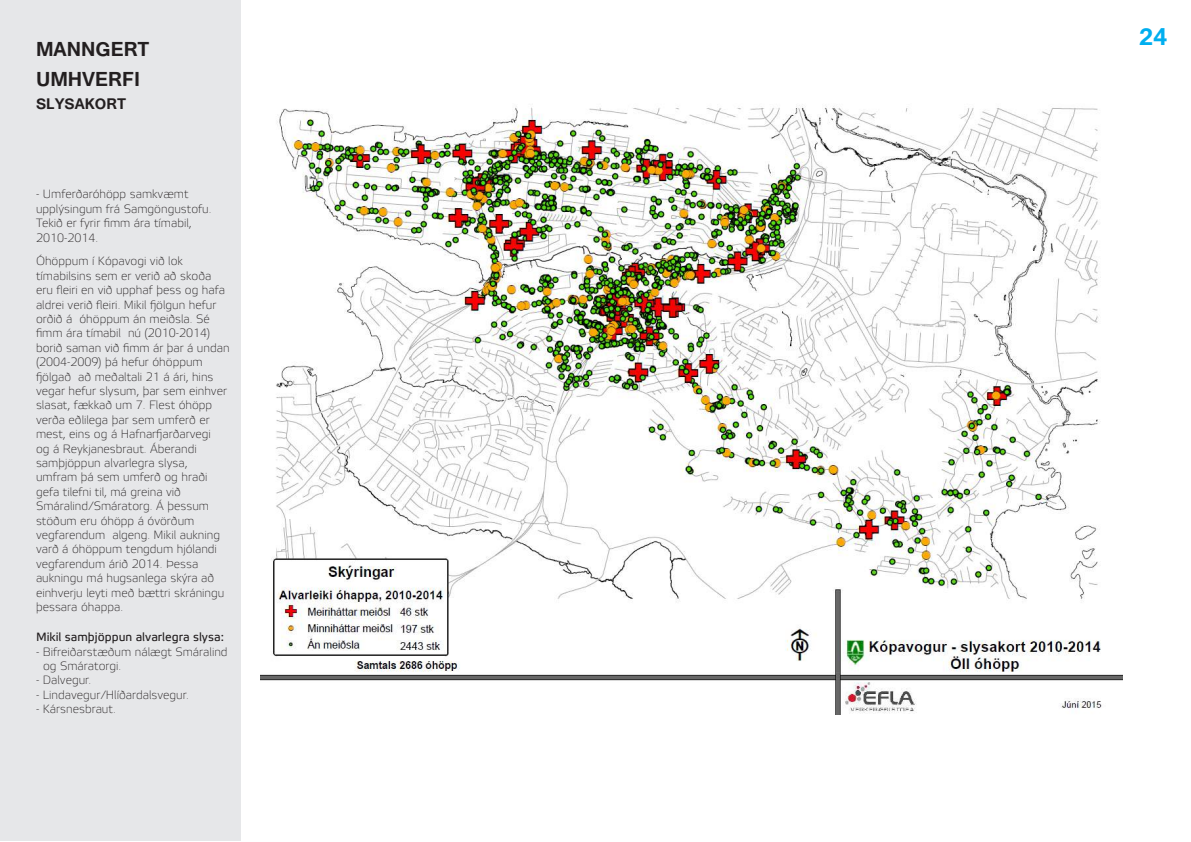
<style>
.page{position:relative;width:1191px;height:842px;background:#fff}
.page>*{position:absolute;margin:0;border:0;box-sizing:border-box;transform-origin:0 0}
.t1{font:700 30px "Tunga";color:#00aeef}
.t2{font:700 25px/30px "Tunga";color:#231f20}
.t3{font:700 19px "Tunga";color:#231f20}
.t4{font:100 12px/14.4px "Etelka";color:#231f20}
.t5{font:12px "Etelka Text";color:#231f20}
</style>
<div class="page">
<div style="left:0;top:0;width:240px;height:841px;background:#e6e7e9"></div>
<img style="left:261px;top:106px;width:861px;height:608px">
<h2 class="t2" style="left:36px;top:33px;width:115px">MANNGERT<br>UMHVERFI</h2>
<h3 class="t3" style="left:36px;top:91px;width:92px">SLYSAKORT</h3>
<p class="t4" style="left:36px;top:188px;width:177px">- Umferðaróhöpp samkvæmt upplýsingum frá Samgöngustofu.<br>Tekið er fyrir fimm ára tímabil,<br>2010-2014.</p>
<p class="t4" style="left:36px;top:255px;width:195px">Óhöppum í Kópavogi við lok tímabilsins sem er verið að skoða eru fleiri en við upphaf þess og hafa aldrei verið fleiri. Mikil fjölgun hefur orðið á óhöppum án meiðsla. Sé fimm ára tímabil nú (2010-2014) borið saman við fimm ár þar á undan (2004-2009) þá hefur óhöppum fjölgað að meðaltali 21 á ári, hins vegar hefur slysum, þar sem einhver slasat, fækkað um 7. Flest óhöpp verða eðlilega þar sem umferð er mest, eins og á Hafnarfjarðarvegi<br>og á Reykjanesbraut. Áberandi samþjöppun alvarlegra slysa, umfram þá sem umferð og hraði gefa tilefni til, má greina við<br>Smáralind/Smáratorg. Á þessum stöðum eru óhöpp á óvörðum vegfarendum algeng. Mikil aukning varð á óhöppum tengdum hjólandi vegfarendum árið 2014. Þessa aukningu má hugsanlega skýra að einhverju leyti með bættri skráningu þessara óhappa.</p>
<p class="t5" style="left:36px;top:630px;width:189px">Mikil samþjöppun alvarlegra slysa:</p>
<p class="t4" style="left:43px;top:645px;width:186px;text-indent:-7px">- Bifreiðarstæðum nálægt Smáralind og Smáratorgi.</p>
<p class="t4" style="left:36px;top:674px;width:57px">- Dalvegur.</p>
<p class="t4" style="left:36px;top:688px;width:154px">- Lindavegur/Hlíðardalsvegur.</p>
<p class="t4" style="left:36px;top:703px;width:81px">- Kársnesbraut.</p>
<h1 class="t1" style="left:1139px;top:17px;width:30px">24</h1>
</div>
